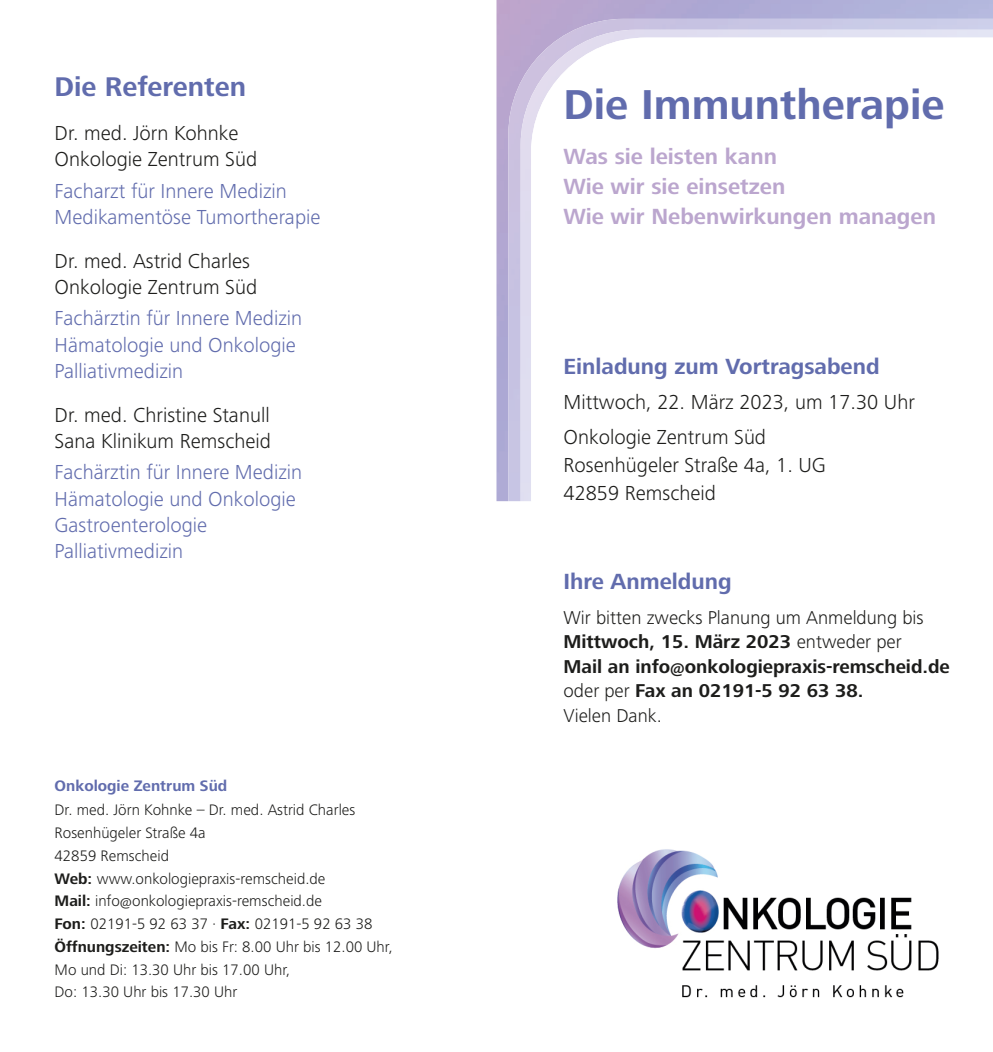
<style>
.page{position:relative;width:993px;height:1052px;background:#fff}
.page>*{position:absolute;margin:0;border:0;box-sizing:border-box;transform-origin:0 0}
.t1{font:700 43.23px "Frutiger Next LT";color:#616cad}
.t2{font:700 28px "Frutiger Next LT";color:#616cad}
.t3{font:700 22.75px/29.8px "Frutiger Next LT";color:#bba6ce}
.t4{font:700 22.75px "Frutiger Next LT";color:#616cad}
.t5{font:300 21px/26.2px "Frutiger Next LT";color:#1d1d1b}
.t6{font:300 21px/26.2px "Frutiger Next LT";color:#616cad}
.t7{font:700 19.25px/24.5px "Frutiger Next LT";color:#1d1d1b}
.t8{font:300 15.75px/22.8px "Frutiger Next LT";color:#1d1d1b}
.t9{font:700 15.75px "Frutiger Next LT";color:#616cad}
.s1{font-weight:700}
.s2{font-weight:300}
</style>
<div class="page">
<img style="left:496px;top:0;width:496px;height:501px">
<img style="left:508px;top:19px;width:484px;height:482px">
<img style="left:520px;top:30px;width:472px;height:471px">
<svg style="left:531px;top:38px;width:461px;height:463px"></svg>
<img style="left:617px;top:849px;width:322px;height:149px">
<h2 class="t2" style="left:55px;top:71px;width:193px">Die Referenten</h2>
<h3 class="t5" style="left:55px;top:120px;width:204px">Dr. med. Jörn Kohnke<br>Onkologie Zentrum Süd</h3>
<h3 class="t6" style="left:55px;top:178px;width:267px">Facharzt für Innere Medizin<br>Medikamentöse Tumortherapie</h3>
<h3 class="t5" style="left:55px;top:248px;width:204px">Dr. med. Astrid Charles<br>Onkologie Zentrum Süd</h3>
<h3 class="t6" style="left:55px;top:305px;width:249px">Fachärztin für Innere Medizin<br>Hämatologie und Onkologie<br>Palliativmedizin</h3>
<h3 class="t5" style="left:55px;top:402px;width:218px">Dr. med. Christine Stanull<br>Sana Klinikum Remscheid</h3>
<h3 class="t6" style="left:55px;top:459px;width:249px">Fachärztin für Innere Medizin<br>Hämatologie und Onkologie<br>Gastroenterologie<br>Palliativmedizin</h3>
<p class="t9" style="left:55px;top:776px;width:174px">Onkologie Zentrum Süd</p>
<p class="t8" style="left:55px;top:799px;width:339px">Dr. med. Jörn Kohnke – Dr. med. Astrid Charles Rosenhügeler Straße 4a<br>42859 Remscheid<br><span class="s1">Web:</span> www.onkologiepraxis-remscheid.de<br><span class="s1">Mail:</span> info@onkologiepraxis-remscheid.de<br><span class="s1">Fon:</span> 02191-5 92 63 37 · <span class="s1">Fax:</span> 02191-5 92 63 38<br><span class="s1">Öffnungszeiten:</span> Mo bis Fr: 8.00 Uhr bis 12.00 Uhr, Mo und Di: 13.30 Uhr bis 17.00 Uhr,<br>Do: 13.30 Uhr bis 17.30 Uhr</p>
<h1 class="t1" style="left:563px;top:81px;width:382px">Die Immuntherapie</h1>
<h3 class="t3" style="left:563px;top:142px;width:374px">Was sie leisten kann<br>Wie wir sie einsetzen<br>Wie wir Nebenwirkungen managen</h3>
<h3 class="t4" style="left:563px;top:353px;width:317px">Einladung zum Vortragsabend</h3>
<h3 class="t5" style="left:563px;top:384px;width:353px;line-height:35px">Mittwoch, 22. März 2023, um 17.30 Uhr<br>Onkologie Zentrum Süd</h3>
<h3 class="t5" style="left:563px;top:451px;width:264px;line-height:28px">Rosenhügeler Straße 4a, 1. UG<br>42859 Remscheid</h3>
<h3 class="t4" style="left:563px;top:568px;width:169px">Ihre Anmeldung</h3>
<p class="t7" style="left:563px;top:605px;width:388px"><span class="s2">Wir bitten zwecks Planung um Anmeldung bis </span>Mittwoch, 15. März 2023 <span class="s2">entweder per<br></span>Mail an info@onkologiepraxis-remscheid.de <span class="s2">oder per</span> Fax an 02191-5 92 63 38.<br><span class="s2">Vielen Dank.</span></p>
</div>
